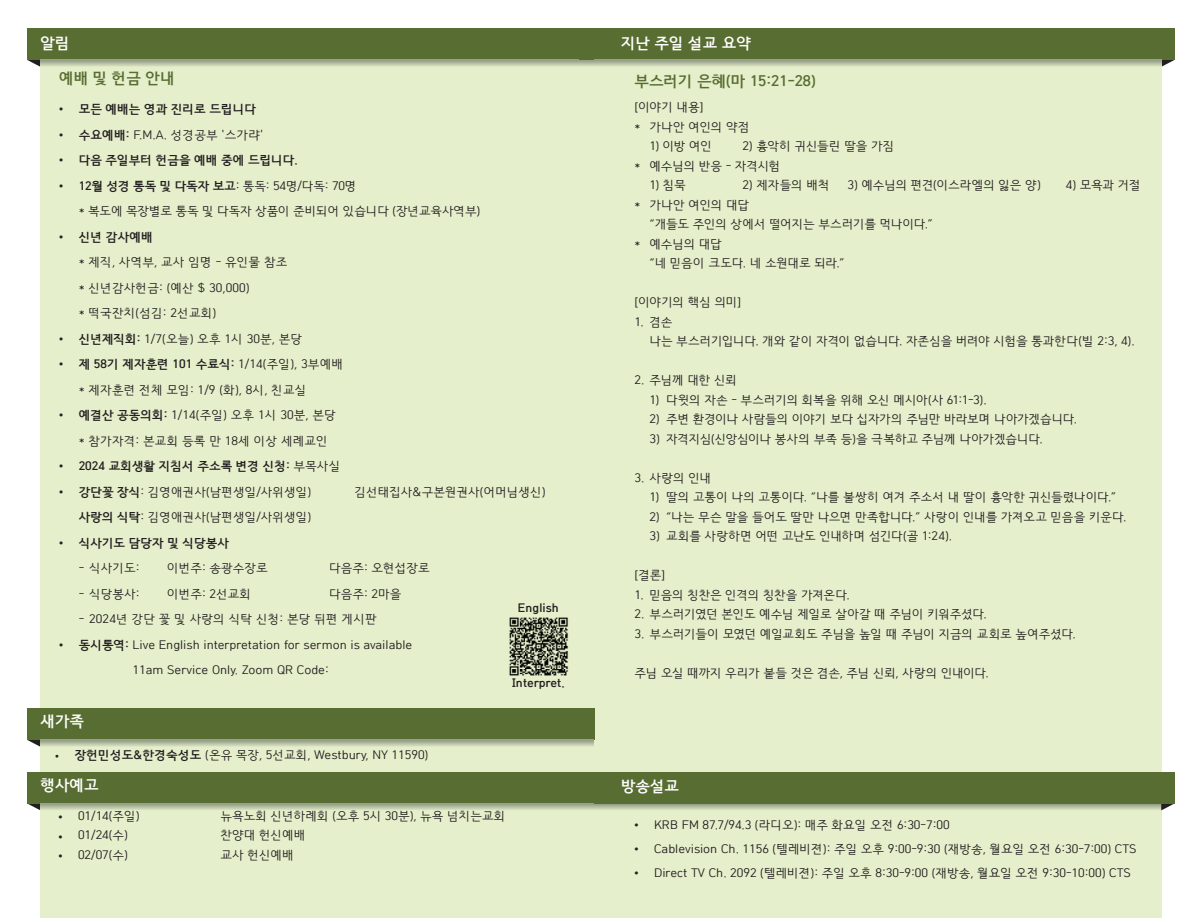
<style>
.page{position:relative;width:1188px;height:918px;background:#fff}
.page>*{position:absolute;margin:0;border:0;box-sizing:border-box;transform-origin:0 0}
.t1{font:700 15px "HCR Dotum";color:#586d31}
.t2{font:700 15px "HCR Dotum";color:#fff}
.t3{font:12px/25.5px "HCR Dotum";color:#231f20}
.t4{font:12px/19.5px "HCR Dotum";letter-spacing:-.02em;color:#231f20}
.t5{font:700 12px "HCR Dotum";color:#231f20}
.t6{font:12px "HCR Dotum";letter-spacing:.01em;color:#231f20}
.t7{font:12px/19.5px "HCR Dotum";color:#231f20}
.s1{font-family:"N Haas Grotesk TX Std 55 Rg";font-weight:400}
.s2{font-family:"N Haas Grotesk TX Std 55 Rg"}
.s3{font-weight:700}
.s4{font-weight:400}
</style>
<div class="page">
<div style="left:40px;top:56px;width:554px;height:862px;background:#e5efcb"></div>
<svg style="left:27px;top:60px;width:13px;height:7px"></svg>
<div style="left:27px;top:28px;width:568px;height:32px;background:#586d31"></div>
<svg style="left:40px;top:60px;width:554px;height:6px;background:#b1bb9f"></svg>
<svg style="left:27px;top:803px;width:13px;height:7px"></svg>
<div style="left:27px;top:772px;width:568px;height:31px;background:#586d31"></div>
<svg style="left:40px;top:803px;width:554px;height:7px;background:#b1bb9f"></svg>
<div style="left:594px;top:44px;width:567px;height:874px;background:#e5efcb"></div>
<svg style="left:1161px;top:60px;width:13px;height:7px"></svg>
<div style="left:579px;top:28px;width:596px;height:32px;background:#586d31"></div>
<svg style="left:595px;top:60px;width:566px;height:6px;background:#b1bb9f"></svg>
<svg style="left:595px;top:803px;width:566px;height:7px;background:#a8b393"></svg>
<svg style="left:1161px;top:803px;width:14px;height:7px"></svg>
<div style="left:595px;top:772px;width:580px;height:31px;background:#586d31"></div>
<svg style="left:27px;top:740px;width:13px;height:7px"></svg>
<div style="left:27px;top:708px;width:568px;height:32px;background:#586d31"></div>
<svg style="left:40px;top:740px;width:554px;height:6px;background:#b1bb9f"></svg>
<img style="left:509px;top:617px;width:59px;height:59px">
<p class="t2" style="left:40px;top:31px;width:31px">알림</p>
<p class="t1" style="left:59px;top:67px;width:117px">예배 및 헌금 안내</p>
<p class="t5" style="left:59px;top:100px;width:198px"><span class="s1">•</span> 모든 예배는 영과 진리로 드립니다</p>
<p class="t3" style="left:59px;top:122px;width:206px"><span class="s2">•</span> <span class="s3">수요예배:</span> F.M.A. 성경공부 '스가랴'</p>
<p class="t5" style="left:59px;top:151px;width:240px"><span class="s1">•</span> 다음 주일부터 헌금을 예배 중에 드립니다.</p>
<p class="t3" style="left:79px;top:173px;width:403px;text-indent:-20px"><span class="s2">•</span> <span class="s3">12월 성경 통독 및 다독자 보고</span>: 통독: 54명/다독: 70명<br>* 복도에 목장별로 통독 및 다독자 상품이 준비되어 있습니다 (장년교육사역부)</p>
<p class="t3" style="left:79px;top:224px;width:210px;text-indent:-20px"><span class="s2">•</span> <span class="s3">신년 감사예배<br></span>* 제직, 사역부, 교사 임명 - 유인물 참조 * 신년감사헌금: (예산 $ 30,000)<br>* 떡국잔치(섬김: 2선교회)</p>
<p class="t3" style="left:59px;top:326px;width:245px"><span class="s2">•</span> <span class="s3">신년제직회:</span> 1/7(오늘) 오후 1시 30분, 본당</p>
<p class="t3" style="left:79px;top:352px;width:266px;text-indent:-20px"><span class="s2">•</span> <span class="s3">제 58기 제자훈련 101 수료식:</span> 1/14(주일), 3부예배 * 제자훈련 전체 모임: 1/9 (화), 8시, 친교실</p>
<p class="t3" style="left:79px;top:403px;width:259px;text-indent:-20px"><span class="s2">•</span> <span class="s3">예결산 공동의회:</span> 1/14(주일) 오후 1시 30분, 본당 * 참가자격: 본교회 등록 만 18세 이상 세례교인</p>
<p class="t5" style="left:59px;top:457px;width:283px"><span class="s1">•</span> 2024 교회생활 지침서 주소록 변경 신청: <span class="s4">부목사실</span></p>
<p class="t3" style="left:59px;top:479px;width:253px"><span class="s2">•</span> <span class="s3">강단꽃 장식</span>: 김영애권사(남편생일/사위생일)</p>
<p class="t3" style="left:354px;top:479px;width:193px">김선태집사&amp;구본원권사(어머님생신)</p>
<p class="t3" style="left:79px;top:505px;width:234px"><span class="s3">사랑의 식탁</span>: 김영애권사(남편생일/사위생일)</p>
<p class="t5" style="left:59px;top:534px;width:171px"><span class="s1">•</span> 식사기도 담당자 및 식당봉사</p>
<p class="t3" style="left:79px;top:556px;width:62px">- 식사기도:</p>
<p class="t3" style="left:167px;top:556px;width:102px">이번주: 송광수장로</p>
<p class="t3" style="left:329px;top:556px;width:102px">다음주: 오현섭장로</p>
<p class="t3" style="left:79px;top:581px;width:62px">- 식당봉사:</p>
<p class="t3" style="left:167px;top:581px;width:85px">이번주: 2선교회</p>
<p class="t3" style="left:329px;top:581px;width:74px">다음주: 2마을</p>
<p class="t3" style="left:79px;top:607px;width:300px">- 2024년 강단 꽃 및 사랑의 식탁 신청: 본당 뒤편 게시판</p>
<p class="t3" style="left:133px;top:632px;width:281px;text-indent:-73px"><span class="s2">•</span> <span class="s3">동시통역:</span> Live English interpretation for sermon is available<br>11am Service Only. Zoom QR Code:</p>
<p class="t5" style="left:518px;top:599px;width:43px">English</p>
<p class="t5" style="left:512px;top:674px;width:54px">Interpret.</p>
<p class="t2" style="left:40px;top:710px;width:45px">새가족</p>
<p class="t3" style="left:55px;top:742px;width:375px"><sub>•</sub> <span class="s3">장헌민성도&amp;한경숙성도</span> (온유 목장, 5선교회, Westbury, NY 11590)</p>
<p class="t2" style="left:40px;top:773px;width:60px">행사예고</p>
<p class="t3" style="left:58px;top:803px;width:83px"><span class="s2">•</span> 01/14(주일)</p>
<p class="t3" style="left:220px;top:803px;width:286px">뉴욕노회 신년하례회 (오후 5시 30분), 뉴욕 넘치는교회</p>
<p class="t3" style="left:58px;top:823px;width:71px"><span class="s2">•</span> 01/24(수)</p>
<p class="t3" style="left:220px;top:823px;width:87px">찬양대 헌신예배</p>
<p class="t3" style="left:58px;top:842px;width:71px"><span class="s2">•</span> 02/07(수)</p>
<p class="t3" style="left:220px;top:842px;width:75px">교사 헌신예배</p>
<p class="t2" style="left:621px;top:31px;width:131px">지난 주일 설교 요약</p>
<p class="t1" style="left:634px;top:69px;width:183px">부스러기 은혜(마 15:21-28)</p>
<p class="t7" style="left:634px;top:98px;width:117px">[이야기 내용]<br>* 가나안 여인의 약점</p>
<p class="t4" style="left:650px;top:137px;width:64px">1) 이방 여인</p>
<p class="t4" style="left:634px;top:137px;width:262px;text-indent:108px">2) 흉악히 귀신들린 딸을 가짐 * 예수님의 반응 - 자격시험</p>
<p class="t4" style="left:650px;top:176px;width:38px">1) 침묵</p>
<p class="t4" style="left:742px;top:176px;width:89px">2) 제자들의 배척</p>
<p class="t4" style="left:848px;top:176px;width:195px">3) 예수님의 편견(이스라엘의 잃은 양)</p>
<p class="t4" style="left:1066px;top:176px;width:76px">4) 모욕과 거절</p>
<p class="t4" style="left:634px;top:195px;width:116px">* 가나안 여인의 대답</p>
<p class="t4" style="left:650px;top:215px;width:285px">“개들도 주인의 상에서 떨어지는 부스러기를 먹나이다.”</p>
<p class="t4" style="left:634px;top:234px;width:89px">* 예수님의 대답</p>
<p class="t4" style="left:650px;top:254px;width:197px">“네 믿음이 크도다. 네 소원대로 되라.”</p>
<p class="t4" style="left:634px;top:293px;width:108px">[이야기의 핵심 의미]</p>
<p class="t4" style="left:650px;top:312px;width:487px;text-indent:-15px">1. 겸손<br>나는 부스러기입니다. 개와 같이 자격이 없습니다. 자존심을 버려야 시험을 통과한다(빌 2:3, 4).</p>
<p class="t4" style="left:634px;top:371px;width:104px">2. 주님께 대한 신뢰</p>
<p class="t4" style="left:650px;top:390px;width:339px">1) 다윗의 자손 - 부스러기의 회복을 위해 오신 메시아(사 61:1-3).</p>
<p class="t4" style="left:650px;top:410px;width:429px">2) 주변 환경이나 사람들의 이야기 보다 십자가의 주님만 바라보며 나아가겠습니다.</p>
<p class="t4" style="left:650px;top:429px;width:395px">3) 자격지심(신앙심이나 봉사의 부족 등)을 극복하고 주님께 나아가겠습니다.</p>
<p class="t4" style="left:634px;top:468px;width:78px">3. 사랑의 인내</p>
<p class="t6" style="left:650px;top:488px;width:468px">1) 딸의 고통이 나의 고통이다. “나를 불쌍히 여겨 주소서 내 딸이 흉악한 귀신들렸나이다.”</p>
<p class="t4" style="left:650px;top:507px;width:478px">2) “나는 무슨 말을 들어도 딸만 나으면 만족합니다.” 사랑이 인내를 가져오고 믿음을 키운다.</p>
<p class="t4" style="left:650px;top:527px;width:304px">3) 교회를 사랑하면 어떤 고난도 인내하며 섬긴다(골 1:24).</p>
<p class="t4" style="left:634px;top:566px;width:32px">[결론]</p>
<p class="t4" style="left:634px;top:585px;width:217px">1. 믿음의 칭찬은 인격의 칭찬을 가져온다.</p>
<p class="t4" style="left:634px;top:605px;width:354px">2. 부스러기였던 본인도 예수님 제일로 살아갈 때 주님이 키워주셨다.</p>
<p class="t4" style="left:634px;top:624px;width:443px">3. 부스러기들이 모였던 예일교회도 주님을 높일 때 주님이 지금의 교회로 높여주셨다.</p>
<p class="t4" style="left:634px;top:663px;width:356px">주님 오실 때까지 우리가 붙들 것은 겸손, 주님 신뢰, 사랑의 인내이다.</p>
<p class="t2" style="left:621px;top:775px;width:60px">방송설교</p>
<p class="t3" style="left:634px;top:812px;width:317px"><span class="s2">•</span> KRB FM 87.7/94.3 (라디오): 매주 화요일 오전 6:30-7:00</p>
<p class="t3" style="left:634px;top:836px;width:504px"><span class="s2">•</span> Cablevision Ch. 1156 (텔레비젼): 주일 오후 9:00-9:30 (재방송, 월요일 오전 6:30-7:00) CTS</p>
<p class="t3" style="left:634px;top:860px;width:498px"><span class="s2">•</span> Direct TV Ch. 2092 (텔레비젼): 주일 오후 8:30-9:00 (재방송, 월요일 오전 9:30-10:00) CTS</p>
</div>
